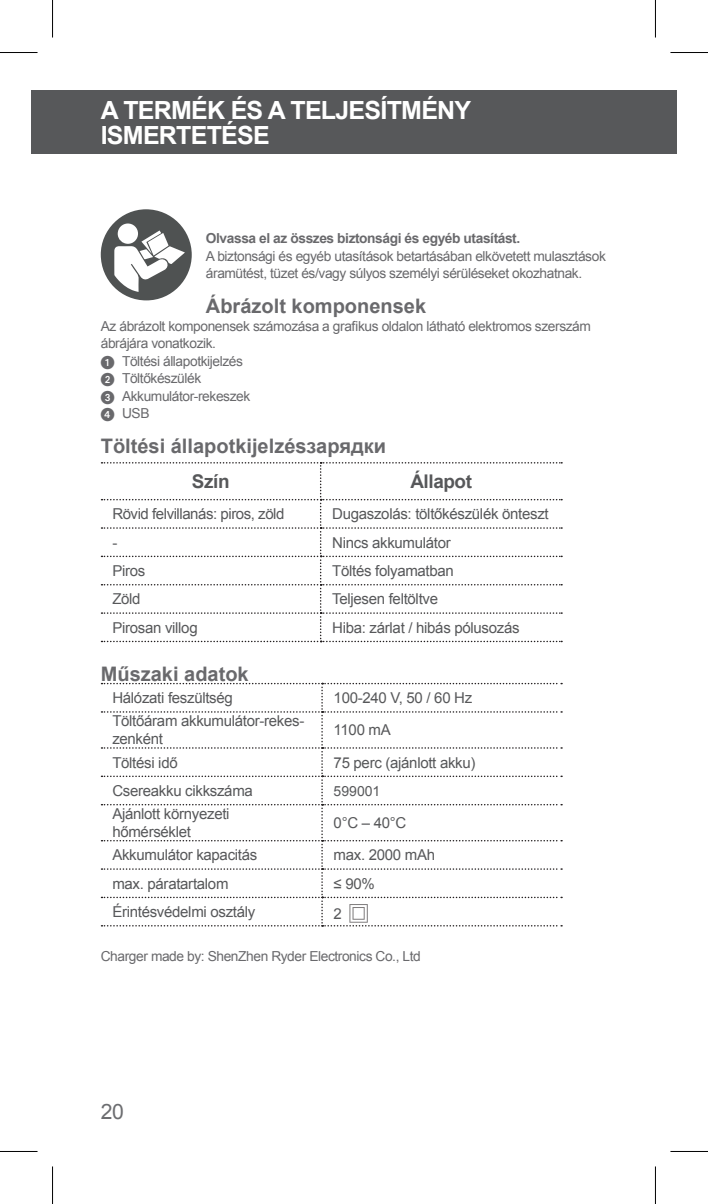
<style>
.page{position:relative;width:708px;height:1204px;background:#fff}
.page>*{position:absolute;margin:0;border:0;box-sizing:border-box;transform-origin:0 0}
.t1{font:700 25px/25px "Arial";letter-spacing:-.03em;color:#fff}
.t2{font:21.25px "Arial";color:#6c6d70}
.t3{font:700 20px "Arial";color:#69696c}
.t4{font:700 18.75px "Arial";letter-spacing:-.02em;color:#57585a}
.t5{font:15px/18px "Arial";letter-spacing:-.02em;color:#57585a}
.t6{font:14px "Arial";color:#57585a}
.t7{font:13.75px/17.5px "Arial";letter-spacing:-.03em;color:#69696c}
.t8{font:700 13.75px "Arial";letter-spacing:-.03em;color:#69696c}
.s1{font-family:"European Pi One"}
</style>
<div class="page">
<div style="left:31px;top:90px;width:645px;height:64px;background:#57585a"></div>
<svg style="left:101px;top:462px;width:461px;height:180px"></svg>
<svg style="left:101px;top:683px;width:461px;height:243px"></svg>
<svg style="left:101px;top:209px;width:91px;height:91px"></svg>
<hr style="left:0;top:52px;width:38px;height:1px;background:#000">
<hr style="left:670px;top:52px;width:37px;height:1px;background:#000">
<hr style="left:0;top:1150px;width:38px;height:1px;background:#000">
<hr style="left:670px;top:1150px;width:37px;height:1px;background:#000">
<hr style="left:52px;top:0;width:1px;height:37px;background:#000">
<hr style="left:52px;top:1166px;width:1px;height:37px;background:#000">
<hr style="left:654px;top:0;width:1px;height:37px;background:#000">
<hr style="left:654px;top:1166px;width:1px;height:37px;background:#000">
<h1 class="t1" style="left:101px;top:99px;width:372px">A TERMÉK ÉS A TELJESÍTMÉNY<br>ISMERTETÉSE</h1>
<p class="t8" style="left:206px;top:229px;width:316px">Olvassa el az összes biztonsági és egyéb utasítást.</p>
<p class="t7" style="left:206px;top:247px;width:401px">A biztonsági és egyéb utasítások betartásában elkövetett mulasztások áramütést, tüzet és/vagy súlyos személyi sérüléseket okozhatnak.</p>
<h3 class="t3" style="left:206px;top:293px;width:222px">Ábrázolt komponensek</h3>
<p class="t7" style="left:101px;top:317px;width:491px">Az ábrázolt komponensek számozása a grafikus oldalon látható elektromos szerszám ábrájára vonatkozik.<br><span class="s1">1</span> Töltési állapotkijelzés<br><span class="s1">2</span> Töltőkészülék<br><span class="s1">3</span> Akkumulátor-rekeszek<br><span class="s1">4</span> USB</p>
<h3 class="t3" style="left:101px;top:433px;width:287px">Töltési állapotkijelzésзарядки</h3>
<p class="t4" style="left:192px;top:469px;width:39px">Szín</p>
<p class="t4" style="left:410px;top:469px;width:63px">Állapot</p>
<p class="t5" style="left:112px;top:505px;width:174px">Rövid felvillanás: piros, zöld</p>
<p class="t5" style="left:332px;top:505px;width:218px">Dugaszolás: töltőkészülék önteszt</p>
<p class="t5" style="left:112px;top:533px;width:6px">-</p>
<p class="t5" style="left:332px;top:533px;width:120px">Nincs akkumulátor</p>
<p class="t5" style="left:112px;top:562px;width:34px">Piros</p>
<p class="t5" style="left:332px;top:562px;width:123px">Töltés folyamatban</p>
<p class="t5" style="left:112px;top:590px;width:30px">Zöld</p>
<p class="t5" style="left:332px;top:590px;width:107px">Teljesen feltöltve</p>
<p class="t5" style="left:112px;top:618px;width:87px">Pirosan villog</p>
<p class="t5" style="left:332px;top:618px;width:189px">Hiba: zárlat / hibás pólusozás</p>
<h3 class="t3" style="left:101px;top:660px;width:149px">Műszaki adatok</h3>
<p class="t5" style="left:112px;top:689px;width:122px">Hálózati feszültség</p>
<p class="t5" style="left:333px;top:689px;width:140px">100-240 V, 50 / 60 Hz</p>
<p class="t5" style="left:112px;top:712px;width:193px">Töltőáram akkumulátor-rekes&shy;zenként</p>
<p class="t5" style="left:333px;top:721px;width:59px">1100 mA</p>
<p class="t5" style="left:112px;top:753px;width:67px">Töltési idő</p>
<p class="t5" style="left:333px;top:753px;width:143px">75 perc (ajánlott akku)</p>
<p class="t5" style="left:112px;top:781px;width:142px">Csereakku cikkszáma</p>
<p class="t6" style="left:333px;top:781px;width:48px">599001</p>
<p class="t5" style="left:112px;top:805px;width:119px">Ajánlott környezeti hőmérséklet</p>
<p class="t5" style="left:333px;top:814px;width:74px">0°C – 40°C</p>
<p class="t5" style="left:112px;top:846px;width:146px">Akkumulátor kapacitás</p>
<p class="t5" style="left:333px;top:846px;width:103px">max. 2000 mAh</p>
<p class="t5" style="left:112px;top:874px;width:118px">max. páratartalom</p>
<p class="t5" style="left:333px;top:874px;width:43px">≤ 90%</p>
<p class="t5" style="left:112px;top:903px;width:144px">Érintésvédelmi osztály</p>
<p class="t5" style="left:333px;top:905px;width:10px">2</p>
<p class="t7" style="left:101px;top:947px;width:321px">Charger made by: ShenZhen Ryder Electronics Co., Ltd</p>
<h2 class="t2" style="left:101px;top:1097px;width:25px">20</h2>
</div>
